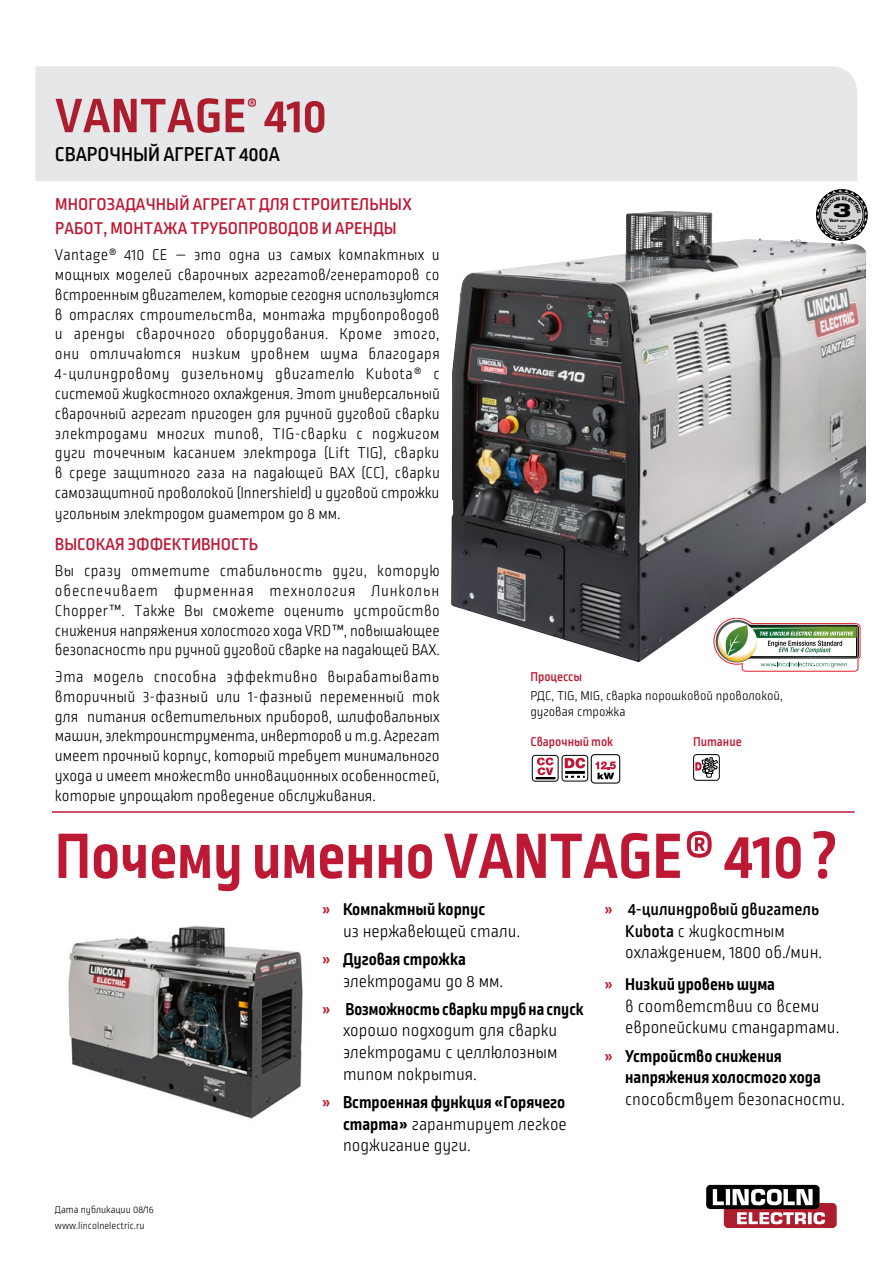
<style>
.page{position:relative;width:893px;height:1263px;background:#fff}
.page>*{position:absolute;margin:0;border:0;box-sizing:border-box;transform-origin:0 0}
.t1{font:700 67.5px "Ropa Sans Pro";color:#bd1934;scale:.96 1}
.t2{font:700 51px "Ropa Sans Pro";letter-spacing:.01em;color:#ac1e2d}
.t3{font:500 21px "Ropa Sans Pro";color:#000}
.t4{font:700 21px "Ropa Sans Pro";color:#ac1e2d}
.t5{font:300 18px/21.6px "Ropa Sans Pro";color:#000}
.t6{font:700 18px/21.6px "Ropa Sans Pro";color:#000;text-align:justify}
.t7{font:500 18px/24px "Ropa Sans Pro";letter-spacing:.01em;color:#bd1934}
.t8{font:700 17.85px "Eurostile";color:#000;scale:1.5 1}
.t9{font:300 16.5px/20px "Ropa Sans Pro";color:#000;text-align:justify}
.t10{font:300 13.5px/16.2px "Ropa Sans Pro";color:#000}
.t11{font:500 13.5px "Ropa Sans Pro";color:#bd1934}
.t12{font:300 10.5px/16.2px "Ropa Sans Pro";color:#000}
.t13{font:700 3.75px "Eurostile";color:#000;scale:.9 1}
.t14{font:700 2.1px/2.4px "Eurostile";letter-spacing:.07em;color:#000}
.s1{font-size:4.8px}
.s2{font-weight:500;color:#be1e2d}
.s3{font-weight:700}
.s4{font-weight:300}
.s5{font-weight:500}
</style>
<div class="page">
<div style="left:35px;top:66px;width:822px;height:115px;background:#e6e7e8"></div>
<svg style="left:706px;top:1184px;width:131px;height:43px"></svg>
<hr style="left:52px;top:811px;width:802px;height:2px;background:#bd1934">
<img style="left:451px;top:211px;width:415px;height:451px">
<img style="left:68px;top:926px;width:235px;height:193px">
<svg style="left:562px;top:755px;width:26px;height:26px"></svg>
<div style="left:562px;top:755px;width:26px;height:26px;border:1px solid #000;border-radius:3px"></div>
<svg style="left:565px;top:758px;width:20px;height:10px"></svg>
<hr style="left:565px;top:771px;width:20px;height:3px;background:#000">
<svg style="left:565px;top:776px;width:20px;height:2px"></svg>
<div style="left:693px;top:754px;width:27px;height:27px;border:1px solid #000;border-radius:3px"></div>
<svg style="left:695px;top:754px;width:23px;height:24px"></svg>
<svg style="left:532px;top:755px;width:26px;height:26px"></svg>
<div style="left:532px;top:755px;width:27px;height:27px;border:1px solid #000;border-radius:3px"></div>
<svg style="left:536px;top:757px;width:19px;height:22px"></svg>
<div style="left:591px;top:754px;width:29px;height:30px;border:1px solid #000;border-radius:3px"></div>
<svg style="left:595px;top:761px;width:21px;height:18px"></svg>
<img style="left:714px;top:618px;width:146px;height:53px">
<svg style="left:816px;top:190px;width:51px;height:50px"></svg>
<p class="t4" style="left:247px;top:94px;width:12px">®</p>
<p class="t3" style="left:55px;top:142px;width:227px">СВАРОЧНЫЙ АГРЕГАТ 400A</p>
<h2 class="t2" style="left:55px;top:87px;width:273px">VANTAGE 410</h2>
<p class="t7" style="left:55px;top:193px;width:358px">МНОГОЗАДАЧНЫЙ АГРЕГАТ ДЛЯ СТРОИТЕЛЬНЫХ<br>РАБОТ, МОНТАЖА ТРУБОПРОВОДОВ И АРЕНДЫ</p>
<p class="t9" style="left:55px;top:246px;width:386px">Vantage® 410 CE — это одна из самых компактных и мощных моделей сварочных агрегатов/генераторов со встроенным двигателем, которые сегодня используются в отраслях строительства, монтажа трубопроводов и аренды сварочного оборудования. Кроме этого, они отличаются низким уровнем шума благодаря 4-цилиндровому дизельному двигателю Kubota® с системой жидкостного охлаждения. Этот универсальный сварочный агрегат пригоден для ручной дуговой сварки электродами многих типов, TIG-сварки с поджигом дуги точечным касанием электрода (Lift TIG), сварки в среде защитного газа на падающей ВАХ (CC), сварки самозащитной проволокой (Innershield) и дуговой строжки угольным электродом диаметром до 8 мм.</p>
<p class="t7" style="left:55px;top:533px;width:205px">ВЫСОКАЯ ЭФФЕКТИВНОСТЬ</p>
<p class="t9" style="left:55px;top:562px;width:386px">Вы сразу отметите стабильность дуги, которую обеспечивает фирменная технология Линкольн Chopper™. Также Вы сможете оценить устройство снижения напряжения холостого хода VRD™, повышающее безопасность при ручной дуговой сварке на падающей ВАХ.</p>
<p class="t9" style="left:55px;top:668px;width:386px">Эта модель способна эффективно вырабатывать вторичный 3-фазный или 1-фазный переменный ток для питания осветительных приборов, шлифовальных машин, электроинструмента, инверторов и т.д. Агрегат имеет прочный корпус, который требует минимального ухода и имеет множество инновационных особенностей, которые упрощают проведение обслуживания.</p>
<p class="t8" style="left:833px;top:199px;width:14px">3</p>
<p class="t13" style="left:829px;top:218px;width:31px"><span class="s1">Year</span> warranty</p>
<p class="t14" style="left:838px;top:225px;width:10px">Parts &amp;<br>Labour</p>
<p class="t11" style="left:530px;top:669px;width:53px">Процессы</p>
<p class="t10" style="left:530px;top:689px;width:254px">РДС, TIG, MIG, сварка порошковой проволокой, дуговая строжка</p>
<p class="t11" style="left:530px;top:735px;width:84px">Сварочный ток</p>
<p class="t11" style="left:693px;top:735px;width:50px">Питание</p>
<h1 class="t1" style="left:55px;top:818px;width:817px">Почему именно VANTAGE® 410 ?</h1>
<p class="t12" style="left:55px;top:1202px;width:100px">Дата публикации 08/16 www.lincolnelectric.ru</p>
<p class="t5" style="left:343px;top:899px;width:179px;text-indent:-21px"><span class="s2">»</span> <span class="s3">Компактный корпус<br></span>из нержавеющей стали.</p>
<p class="t5" style="left:343px;top:949px;width:162px;text-indent:-21px"><span class="s2">»</span> <span class="s3">Дуговая строжка </span>электродами до 8 мм.</p>
<p class="t5" style="left:343px;top:999px;width:242px;text-indent:-21px"><span class="s2">»</span> <span class="s3">Возможность сварки труб на спуск </span>хорошо подходит для сварки электродами с целлюлозным типом покрытия.</p>
<p class="t6" style="left:343px;top:1092px;width:225px;text-indent:-21px"><span class="s2">»</span> Встроенная функция «Горячего старта» <span class="s4">гарантирует легкое поджигание дуги.</span></p>
<p class="t5" style="left:625px;top:899px;width:199px;text-indent:-21px"><span class="s2">»</span> <span class="s5">4-цилиндровый двигатель<br>Kubota</span> с жидкостным охлаждением, 1800 об./мин.</p>
<p class="t5" style="left:625px;top:975px;width:216px;text-indent:-21px"><span class="s2">»</span> <span class="s3">Низкий уровень шума<br></span>в соответствии со всеми европейскими стандартами.</p>
<p class="t6" style="left:625px;top:1046px;width:197px;text-indent:-21px"><span class="s2">»</span> Устройство снижения напряжения холостого хода</p>
<p class="t5" style="left:625px;top:1089px;width:221px">способствует безопасности.</p>
</div>
